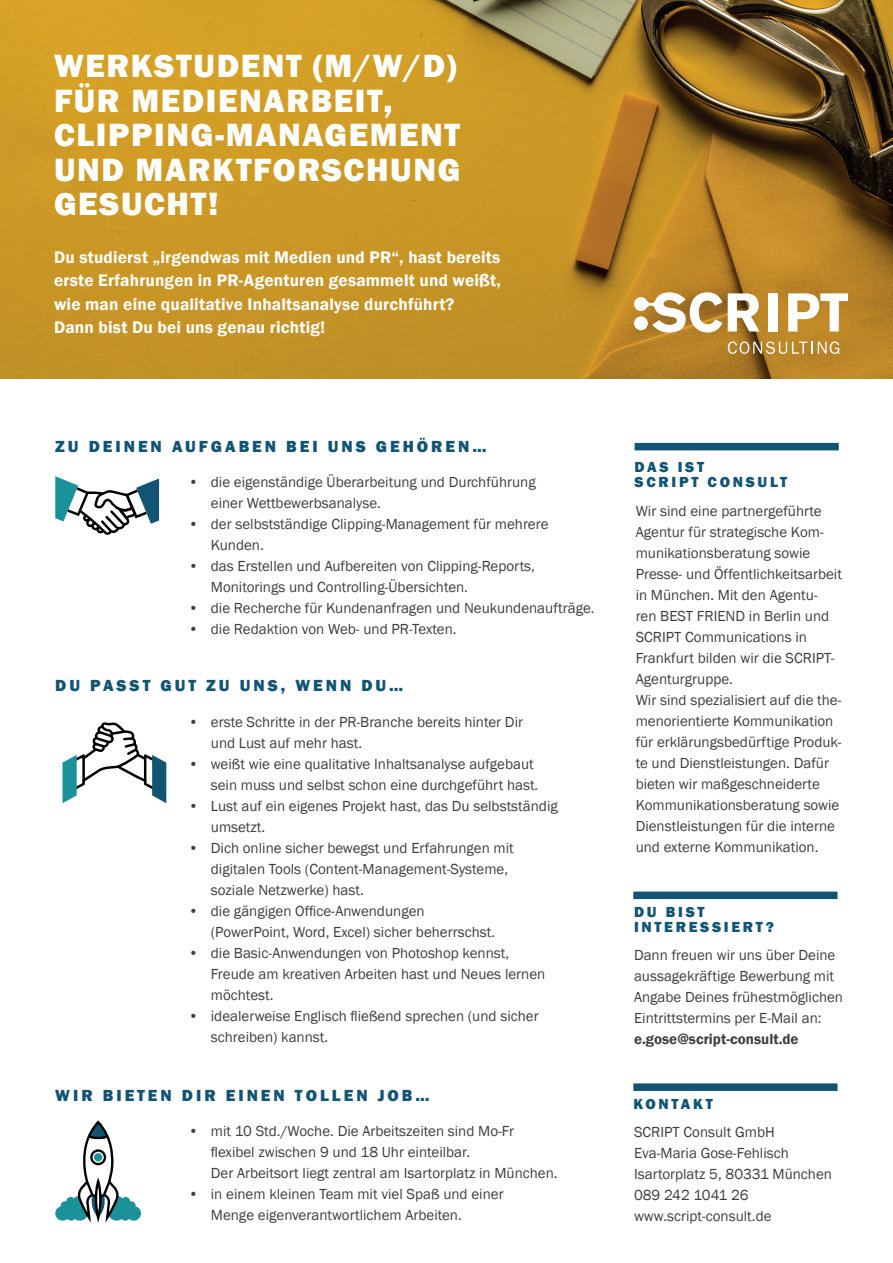
<style>
.page{position:relative;width:893px;height:1263px;background:#fff}
.page>*{position:absolute;margin:0;border:0;box-sizing:border-box;transform-origin:0 0}
.t1{font:800 33.15px/34.7px "Franklin Gothic";letter-spacing:.05em;color:#fff}
.t2{font:600 17.25px/23.5px "Franklin Gothic";letter-spacing:.01em;color:#fff}
.t3{font:800 16.5px "Franklin Gothic";letter-spacing:.18em;color:#115473}
.t4{font:15px/21px "Franklin Gothic";color:#3e3e3f}
.t5{font:800 15px/15px "Franklin Gothic";letter-spacing:.18em;color:#115473}
.t6{font:600 15px "Franklin Gothic";color:#3e3e3f}
</style>
<div class="page">
<img style="left:0;top:0;width:893px;height:378px">
<div style="left:633px;top:1083px;width:204px;height:8px;background:#115473"></div>
<div style="left:635px;top:443px;width:204px;height:7px;background:#115473"></div>
<svg style="left:55px;top:476px;width:104px;height:59px"></svg>
<svg style="left:63px;top:722px;width:103px;height:81px"></svg>
<svg style="left:55px;top:1120px;width:86px;height:103px"></svg>
<div style="left:633px;top:891px;width:204px;height:8px;background:#115473"></div>
<div style="left:768px;top:293px;width:9px;height:38px;background:#fff"></div>
<svg style="left:788px;top:293px;width:60px;height:38px"></svg>
<svg style="left:634px;top:292px;width:125px;height:41px"></svg>
<div style="left:634px;top:316px;width:14px;height:14px;background:#fff;border-radius:50%"></div>
<svg style="left:728px;top:341px;width:111px;height:13px"></svg>
<h1 class="t1" style="left:54px;top:48px;width:408px">WERKSTUDENT (M/W/D)<br>FÜR MEDIENARBEIT,<br>CLIPPING-MANAGEMENT<br>UND MARKTFORSCHUNG<br>GESUCHT!</h1>
<p class="t2" style="left:54px;top:245px;width:448px">Du studierst „irgendwas mit Medien und PR“, hast bereits erste Erfahrungen in PR-Agenturen gesammelt und weißt, wie man eine qualitative Inhaltsanalyse durchführt?<br>Dann bist Du bei uns genau richtig!</p>
<p class="t3" style="left:55px;top:435px;width:433px">ZU DEINEN AUFGABEN BEI UNS GEHÖREN…</p>
<p class="t4" style="left:211px;top:471px;width:326px;text-indent:-22px">• die eigenständige Überarbeitung und Durchführung einer Wettbewerbsanalyse.</p>
<p class="t4" style="left:211px;top:513px;width:339px;text-indent:-22px">• der selbstständige Clipping-Management für mehrere<br>Kunden.</p>
<p class="t4" style="left:211px;top:555px;width:326px;text-indent:-22px">• das Erstellen und Aufbereiten von Clipping-Reports,<br>Monitorings und Controlling-Übersichten.</p>
<p class="t4" style="left:188px;top:597px;width:408px">• die Recherche für Kundenanfragen und Neukundenaufträge.</p>
<p class="t4" style="left:188px;top:618px;width:270px">• die Redaktion von Web- und PR-Texten.</p>
<p class="t3" style="left:55px;top:675px;width:350px">DU PASST GUT ZU UNS, WENN DU…</p>
<p class="t4" style="left:211px;top:712px;width:314px;text-indent:-22px">• erste Schritte in der PR-Branche bereits hinter Dir und Lust auf mehr hast.</p>
<p class="t4" style="left:211px;top:754px;width:329px;text-indent:-22px">• weißt wie eine qualitative Inhaltsanalyse aufgebaut sein muss und selbst schon eine durchgeführt hast.</p>
<p class="t4" style="left:211px;top:796px;width:348px;text-indent:-22px">• Lust auf ein eigenes Projekt hast, das Du selbstständig umsetzt.</p>
<p class="t4" style="left:211px;top:838px;width:305px;text-indent:-22px">• Dich online sicher bewegst und Erfahrungen mit digitalen Tools (Content-Management-Systeme, soziale Netzwerke) hast.</p>
<p class="t4" style="left:211px;top:901px;width:286px;text-indent:-22px">• die gängigen Office-Anwendungen (PowerPoint, Word, Excel) sicher beherrschst.</p>
<p class="t4" style="left:211px;top:943px;width:336px;text-indent:-22px">• die Basic-Anwendungen von Photoshop kennst,<br>Freude am kreativen Arbeiten hast und Neues lernen möchtest.</p>
<p class="t4" style="left:211px;top:1006px;width:329px;text-indent:-22px">• idealerweise Englisch fließend sprechen (und sicher schreiben) kannst.</p>
<p class="t3" style="left:55px;top:1084px;width:376px">WIR BIETEN DIR EINEN TOLLEN JOB…</p>
<p class="t4" style="left:211px;top:1121px;width:348px;text-indent:-22px">• mit 10 Std./Woche. Die Arbeitszeiten sind Mo-Fr flexibel zwischen 9 und 18 Uhr einteilbar.<br>Der Arbeitsort liegt zentral am Isartorplatz in München.</p>
<p class="t4" style="left:211px;top:1184px;width:294px;text-indent:-22px">• in einem kleinen Team mit viel Spaß und einer<br>Menge eigenverantwortlichem Arbeiten.</p>
<p class="t5" style="left:635px;top:460px;width:154px">DAS IST<br>SCRIPT CONSULT</p>
<p class="t4" style="left:636px;top:501px;width:208px">Wir sind eine partnergeführte<br>Agentur für strategische Kom&shy;munikationsberatung sowie<br>Presse- und Öffentlichkeitsarbeit in München. Mit den Agentu&shy;ren BEST FRIEND in Berlin und<br>SCRIPT Communications in<br>Frankfurt bilden wir die SCRIPT-<br>Agenturgruppe.<br>Wir sind spezialisiert auf die the&shy;menorientierte Kommunikation für erklärungsbedürftige Produk&shy;te und Dienstleistungen. Dafür bieten wir maßgeschneiderte<br>Kommunikationsberatung sowie<br>Dienstleistungen für die interne und externe Kommunikation.</p>
<p class="t5" style="left:634px;top:905px;width:141px">DU BIST<br>INTERESSIERT?</p>
<p class="t4" style="left:634px;top:945px;width:211px">Dann freuen wir uns über Deine aussagekräftige Bewerbung mit<br>Angabe Deines frühestmöglichen<br>Eintrittstermins per E-Mail an:</p>
<p class="t6" style="left:634px;top:1030px;width:166px">e.gose@script-consult.de</p>
<p class="t5" style="left:633px;top:1096px;width:81px">KONTAKT</p>
<p class="t4" style="left:634px;top:1121px;width:199px">SCRIPT Consult GmbH<br>Eva-Maria Gose-Fehlisch<br>Isartorplatz 5, 80331 München<br>089 242 1041 26 www.script-consult.de</p>
</div>
